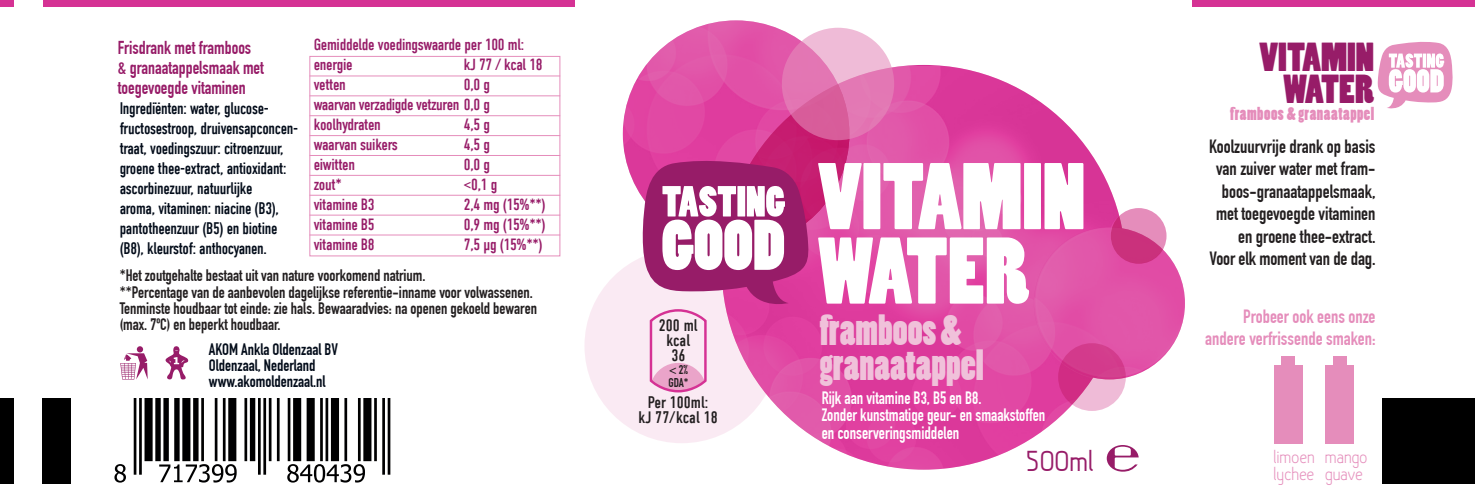
<style>
.page{position:relative;width:1475px;height:497px;background:#fff}
.page>*{position:absolute;margin:0;border:0;box-sizing:border-box;transform-origin:0 0}
.t1{font:88px/74.2px "Poplar Std";color:#fff}
.t2{font:40px/35px "Poplar Std";color:#f0c1da}
.t3{font:37.75px/32.2px "Poplar Std";color:#971c68;text-align:right}
.t4{font:30px "Hallo Sans";color:#971c68}
.t5{font:300 20px/17.5px "Hallosans";color:#e58dbb}
.t6{font:700 18.75px/22.5px "DIN Condensed";color:#231f20;text-align:right}
.t7{font:700 18.75px/22.5px "DIN Condensed";color:#e58dbb;text-align:right}
.t8{font:700 18.25px/20px "DIN Condensed";color:#971c68}
.t9{font:700 17.5px/17.5px "DIN Condensed";color:#fff;scale:.95 1}
.t10{font:17.25px "Poplar Std";letter-spacing:.03em;color:#e58dbb}
.t11{font:16.75px/20px "DIN Condensed C";letter-spacing:-.02em;color:#030c1a;scale:.96 1}
.t12{font:16.75px/15px "DIN Condensed C";color:#231f20;text-align:center}
.t13{font:700 16.25px/16.2px "DIN Condensed";color:#231f20}
.t14{font:16.25px/20px "DIN Condensed C";letter-spacing:-.02em;color:#971c68}
.t15{font:700 16.25px/16.2px "DIN Condensed";color:#030c1a}
.t16{font:16.25px "DIN Condensed C";color:#030c1a;scale:.96 1}
.t17{font:700 12.5px/12.5px "DIN Condensed";color:#231f20}
</style>
<div class="page">
<div style="left:584px;top:248px;width:194px;height:194px;background:#faeaf3;border-radius:50%"></div>
<img style="left:721px;top:66px;width:404px;height:403px">
<img style="left:622px;top:20px;width:227px;height:227px">
<img style="left:1033px;top:227px;width:151px;height:152px">
<svg style="left:781px;top:28px;width:113px;height:112px;background:#e484b8"></svg>
<svg style="left:1377px;top:41px;width:76px;height:68px"></svg>
<div style="left:1273px;top:364px;width:29px;height:79px;background:#e58dbb"></div>
<div style="left:1280px;top:356px;width:14px;height:8px;background:#e58dbb"></div>
<div style="left:1325px;top:365px;width:28px;height:78px;background:#e58dbb"></div>
<div style="left:1332px;top:356px;width:14px;height:9px;background:#e58dbb"></div>
<svg style="left:1057px;top:343px;width:68px;height:67px;background:#db5ea1"></svg>
<svg style="left:1106px;top:444px;width:32px;height:27px"></svg>
<svg style="left:120px;top:346px;width:28px;height:33px"></svg>
<svg style="left:165px;top:346px;width:23px;height:33px"></svg>
<div style="left:309px;top:56px;width:251px;height:200px;border:1px solid #e58dbb"></div>
<hr style="left:309px;top:75px;width:251px;height:1px;background:#e58dbb">
<hr style="left:309px;top:95px;width:251px;height:1px;background:#e58dbb">
<hr style="left:309px;top:115px;width:251px;height:1px;background:#e58dbb">
<hr style="left:309px;top:135px;width:251px;height:1px;background:#e58dbb">
<hr style="left:309px;top:155px;width:251px;height:1px;background:#e58dbb">
<hr style="left:309px;top:175px;width:251px;height:1px;background:#e58dbb">
<hr style="left:309px;top:194px;width:251px;height:1px;background:#e58dbb">
<hr style="left:309px;top:214px;width:251px;height:1px;background:#e58dbb">
<hr style="left:309px;top:234px;width:251px;height:1px;background:#e58dbb">
<svg style="left:639px;top:157px;width:170px;height:235px"></svg>
<svg style="left:1110px;top:208px;width:56px;height:55px;background:#d65a99"></svg>
<div style="left:0;top:0;width:574px;height:6px;background:#d53294"></div>
<div style="left:1192px;top:0;width:282px;height:6px;background:#d53294"></div>
<div style="left:0;top:397px;width:14px;height:85px;background:#000"></div>
<div style="left:14px;top:0;width:29px;height:482px;background:#fff"></div>
<div style="left:43px;top:397px;width:28px;height:85px;background:#000"></div>
<div style="left:1381px;top:397px;width:92px;height:85px;background:#000"></div>
<svg style="left:117px;top:398px;width:273px;height:85px"></svg>
<hr style="left:139px;top:398px;width:3px;height:76px;background:#000001">
<hr style="left:134px;top:398px;width:2px;height:76px;background:#000001">
<div style="left:144px;top:398px;width:9px;height:62px;background:#000001"></div>
<div style="left:174px;top:398px;width:6px;height:62px;background:#000001"></div>
<div style="left:163px;top:398px;width:6px;height:62px;background:#000001"></div>
<div style="left:155px;top:398px;width:6px;height:62px;background:#000001"></div>
<div style="left:182px;top:398px;width:8px;height:62px;background:#000001"></div>
<div style="left:193px;top:398px;width:5px;height:62px;background:#000001"></div>
<hr style="left:223px;top:398px;width:2px;height:62px;background:#000001">
<hr style="left:215px;top:398px;width:2px;height:62px;background:#000001">
<hr style="left:201px;top:398px;width:3px;height:62px;background:#000001">
<div style="left:228px;top:398px;width:8px;height:62px;background:#000001"></div>
<hr style="left:244px;top:398px;width:3px;height:62px;background:#000001">
<div style="left:250px;top:398px;width:5px;height:62px;background:#000001"></div>
<hr style="left:288px;top:398px;width:2px;height:62px;background:#000001">
<hr style="left:277px;top:398px;width:2px;height:62px;background:#000001">
<hr style="left:269px;top:398px;width:2px;height:62px;background:#000001">
<hr style="left:263px;top:398px;width:3px;height:76px;background:#000001">
<hr style="left:258px;top:398px;width:3px;height:76px;background:#000001">
<div style="left:306px;top:398px;width:9px;height:62px;background:#000001"></div>
<div style="left:293px;top:398px;width:8px;height:62px;background:#000001"></div>
<hr style="left:325px;top:398px;width:3px;height:62px;background:#000001">
<hr style="left:320px;top:398px;width:3px;height:62px;background:#000001">
<div style="left:331px;top:398px;width:8px;height:62px;background:#000001"></div>
<hr style="left:358px;top:398px;width:2px;height:62px;background:#000001">
<hr style="left:344px;top:398px;width:3px;height:62px;background:#000001">
<div style="left:363px;top:398px;width:8px;height:62px;background:#000001"></div>
<hr style="left:387px;top:398px;width:3px;height:76px;background:#000001">
<hr style="left:382px;top:398px;width:3px;height:76px;background:#000001">
<hr style="left:374px;top:398px;width:3px;height:62px;background:#000001">
<svg style="left:114px;top:463px;width:12px;height:19px"></svg>
<svg style="left:159px;top:463px;width:78px;height:19px"></svg>
<svg style="left:287px;top:463px;width:78px;height:19px"></svg>
<p class="t8" style="left:118px;top:38px;width:147px">Frisdrank met framboos &amp; granaatappelsmaak met toegevoegde vitaminen</p>
<p class="t11" style="left:120px;top:98px;width:187px">Ingredienten: water, glucose&shy;fructosestroop, druivensapconcen&shy;traat, voedingszuur: citroenzuur, groene thee-extract, antioxidant: ascorbinezuur, natuurlijke<br>aroma, vitaminen: niacine (B3), pantotheenzuur (B5) en biotine (B8), kleurstof: anthocyanen.</p>
<p class="t16" style="left:154px;top:89px;width:8px">..</p>
<p class="t14" style="left:314px;top:34px;width:212px">Gemiddelde voedingswaarde per 100 ml: energie</p>
<p class="t14" style="left:464px;top:54px;width:80px">kJ 77 / kcal 18</p>
<p class="t14" style="left:314px;top:74px;width:178px;text-align:justify;text-indent:150px">0,0 g waarvan verzadigde vetzuren 0,0 g koolhydraten</p>
<p class="t14" style="left:314px;top:74px;width:34px">vetten</p>
<p class="t14" style="left:464px;top:114px;width:28px">4,5 g</p>
<p class="t14" style="left:314px;top:134px;width:85px">waarvan suikers</p>
<p class="t14" style="left:464px;top:134px;width:28px">4,5 g</p>
<p class="t14" style="left:314px;top:154px;width:43px">eiwitten</p>
<p class="t14" style="left:464px;top:154px;width:28px">0,0 g</p>
<p class="t14" style="left:314px;top:174px;width:29px">zout*</p>
<p class="t14" style="left:464px;top:174px;width:35px">&lt;0,1 g</p>
<p class="t14" style="left:314px;top:194px;width:62px">vitamine B3</p>
<p class="t14" style="left:464px;top:194px;width:83px">2,4 mg (15%**)</p>
<p class="t14" style="left:314px;top:214px;width:62px">vitamine B5</p>
<p class="t14" style="left:464px;top:214px;width:83px">0,9 mg (15%**)</p>
<p class="t14" style="left:314px;top:234px;width:62px">vitamine B8</p>
<p class="t14" style="left:464px;top:234px;width:80px">7,5 μg (15%**)</p>
<p class="t13" style="left:120px;top:267px;width:419px">*Het zoutgehalte bestaat uit van nature voorkomend natrium.<br>**Percentage van de aanbevolen dagelijkse referentie-inname voor volwassenen.<br>Tenminste houdbaar tot einde: zie hals. Bewaaradvies: na openen gekoeld bewaren (max. 7ºC) en beperkt houdbaar.</p>
<p class="t15" style="left:209px;top:340px;width:130px">AKOM Ankla Oldenzaal BV<br>Oldenzaal, Nederland www.akomoldenzaal.nl</p>
<p class="t12" style="left:658px;top:317px;width:40px">200 ml kcal<br>36</p>
<p class="t12" style="left:638px;top:394px;width:81px">Per 100ml:<br>kJ 77/kcal 18</p>
<p class="t17" style="left:668px;top:363px;width:22px">&lt; 2%<br>GDA*</p>
<h1 class="t1" style="left:818px;top:163px;width:268px">VITAMIN<br>WATER</h1>
<h2 class="t2" style="left:819px;top:314px;width:165px">framboos &amp; granaatappel</h2>
<p class="t9" style="left:821px;top:388px;width:237px">Rijk aan vitamine B3, B5 en B8.<br>Zonder kunstmatige geur- en smaakstoffen en conserveringsmiddelen</p>
<h3 class="t4" style="left:1025px;top:445px;width:69px">500ml</h3>
<h3 class="t3" style="left:1259px;top:42px;width:116px">VITAMIN<br>WATER</h3>
<p class="t10" style="left:1229px;top:104px;width:146px">framboos &amp; granaatappel</p>
<p class="t6" style="left:1208px;top:135px;width:168px">Koolzuurvrije drank op basis van zuiver water met fram&shy;boos-granaatappelsmaak, met toegevoegde vitaminen en groene thee-extract.<br>Voor elk moment van de dag.</p>
<p class="t7" style="left:1204px;top:304px;width:172px">Probeer ook eens onze andere verfrissende smaken:</p>
<p class="t5" style="left:1273px;top:447px;width:42px">limoen lychee</p>
<p class="t5" style="left:1324px;top:447px;width:44px">mango guave</p>
</div>
